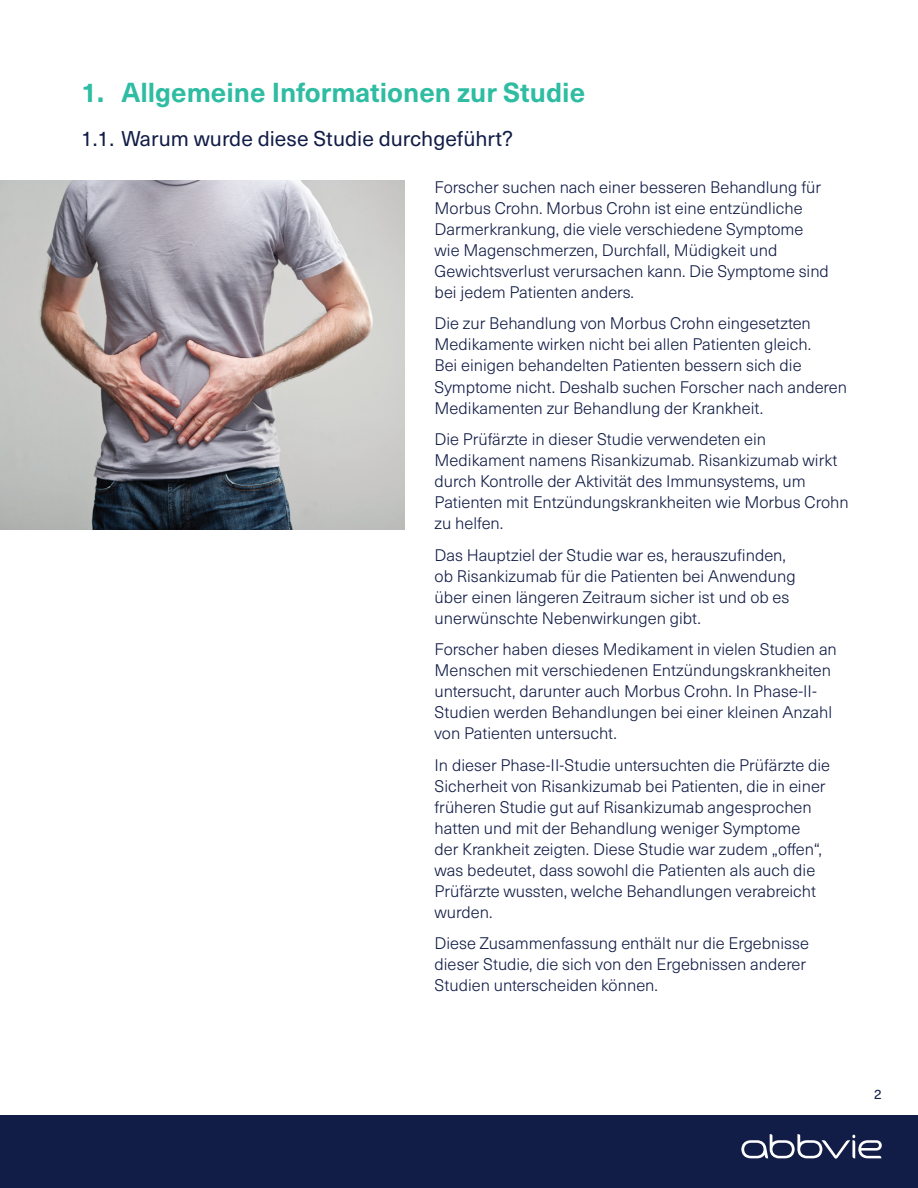
<style>
.page{position:relative;width:918px;height:1188px;background:#fff}
.page>*{position:absolute;margin:0;border:0;box-sizing:border-box;transform-origin:0 0}
.t1{font:700 27px "Neue Haas Unica Pro";color:#2ebca2}
.t2{font:21px "Neue Haas Unica Pro";color:#121d47}
.t3{font:300 16.5px/21px "Neue Haas Unica Pro";color:#121d47}
.t4{font:13.5px "Neue Haas Unica Pro";color:#121d47}
</style>
<div class="page">
<img style="left:0;top:180px;width:405px;height:349px">
<div style="left:0;top:1115px;width:918px;height:73px;background:#121d47"></div>
<svg style="left:741px;top:1134px;width:141px;height:25px"></svg>
<h1 class="t1" style="left:81px;top:76px;width:506px">1. Allgemeine Informationen zur Studie</h1>
<p class="t2" style="left:81px;top:126px;width:434px">1.1. Warum wurde diese Studie durchgeführt?</p>
<p class="t3" style="left:435px;top:177px;width:396px">Forscher suchen nach einer besseren Behandlung für Morbus Crohn. Morbus Crohn ist eine entzündliche Darmerkrankung, die viele verschiedene Symptome wie Magenschmerzen, Durchfall, Müdigkeit und Gewichtsverlust verursachen kann. Die Symptome sind bei jedem Patienten anders.</p>
<p class="t3" style="left:435px;top:313px;width:414px">Die zur Behandlung von Morbus Crohn eingesetzten Medikamente wirken nicht bei allen Patienten gleich.<br>Bei einigen behandelten Patienten bessern sich die Symptome nicht. Deshalb suchen Forscher nach anderen Medikamenten zur Behandlung der Krankheit.</p>
<p class="t3" style="left:435px;top:429px;width:416px">Die Prüfärzte in dieser Studie verwendeten ein Medikament namens Risankizumab. Risankizumab wirkt durch Kontrolle der Aktivität des Immunsystems, um Patienten mit Entzündungskrankheiten wie Morbus Crohn zu helfen.</p>
<p class="t3" style="left:435px;top:544px;width:363px">Das Hauptziel der Studie war es, herauszufinden, ob Risankizumab für die Patienten bei Anwendung über einen längeren Zeitraum sicher ist und ob es unerwünschte Nebenwirkungen gibt.</p>
<p class="t3" style="left:435px;top:639px;width:404px">Forscher haben dieses Medikament in vielen Studien an Menschen mit verschiedenen Entzündungskrankheiten untersucht, darunter auch Morbus Crohn. In Phase-II-Studien werden Behandlungen bei einer kleinen Anzahl von Patienten untersucht.</p>
<p class="t3" style="left:435px;top:755px;width:397px">In dieser Phase-II-Studie untersuchten die Prüfärzte die Sicherheit von Risankizumab bei Patienten, die in einer früheren Studie gut auf Risankizumab angesprochen hatten und mit der Behandlung weniger Symptome<br>der Krankheit zeigten. Diese Studie war zudem „offen“, was bedeutet, dass sowohl die Patienten als auch die Prüfärzte wussten, welche Behandlungen verabreicht wurden.</p>
<p class="t3" style="left:435px;top:933px;width:376px">Diese Zusammenfassung enthält nur die Ergebnisse dieser Studie, die sich von den Ergebnissen anderer<br>Studien unterscheiden können.</p>
<p class="t4" style="left:874px;top:1086px;width:9px">2</p>
</div>
